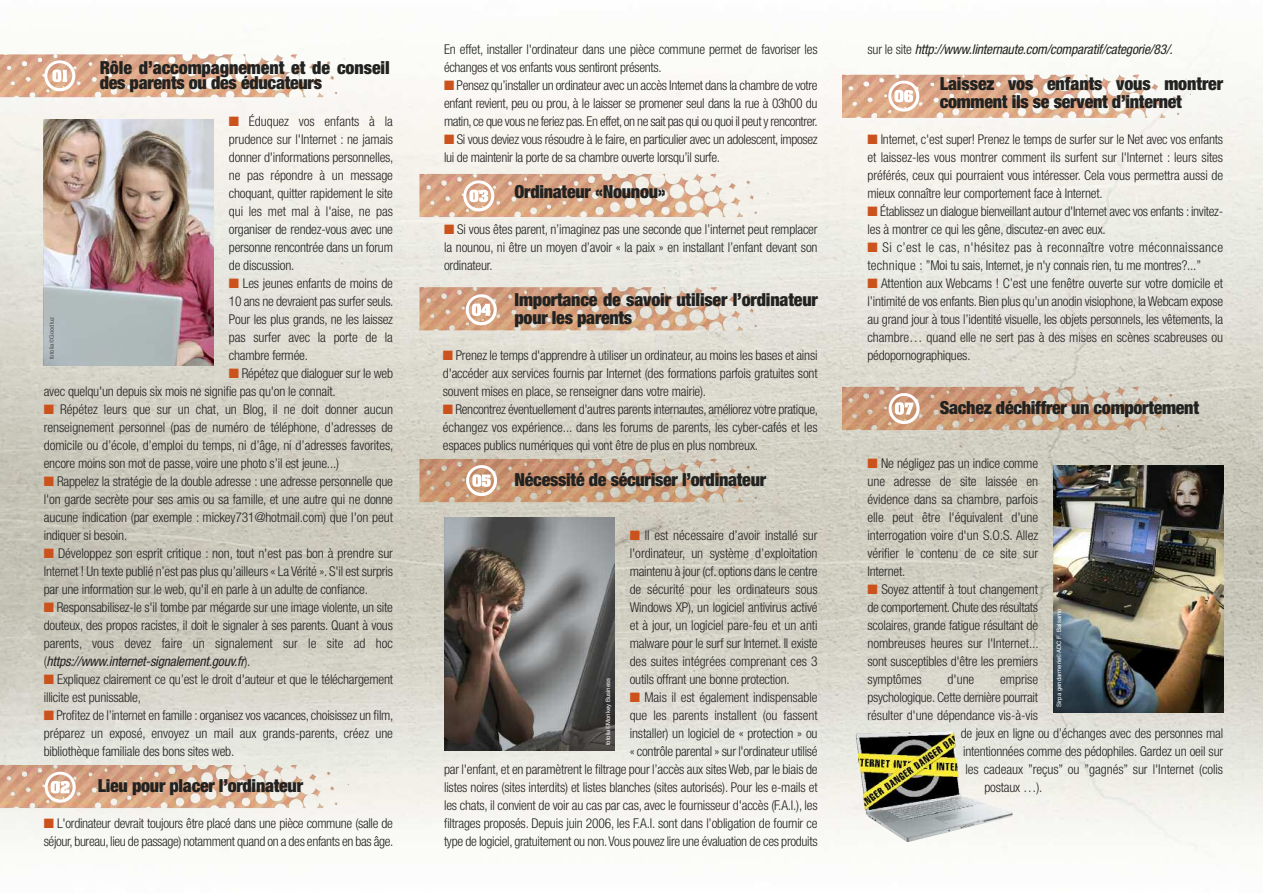
<style>
.page{position:relative;width:1263px;height:893px;background:#fff}
.page>*{position:absolute;margin:0;border:0;box-sizing:border-box;transform-origin:0 0}
.t1{font:900 condensed 18px/18px "Helvetica Neue LT Std";letter-spacing:-.015em;color:#222221}
.t2{font:300 condensed 13.5px/18px "Helvetica Neue LT Std";letter-spacing:-.015em;color:#222221;text-align:justify}
.t3{font:300 condensed 13.5px/18px "Helvetica Neue LT Std";letter-spacing:.025em;color:#222221}
.t4{font:italic condensed 13.5px "Helvetica Neue LT Std";letter-spacing:-.015em;color:#222221}
.t5{font:6px "Helvetica";color:#fff}
.t6{font:6px "Helvetica";color:#4f4f4e}
.s1{color:#cb521d}
.s2{font-weight:400;font-style:italic}
.s3{font-weight:300;font-style:normal}
</style>
<div class="page">
<img style="left:0;top:45px;width:1263px;height:813px">
<img style="left:419px;top:459px;width:309px;height:43px">
<img style="left:419px;top:287px;width:309px;height:43px">
<img style="left:842px;top:75px;width:309px;height:43px">
<img style="left:842px;top:387px;width:309px;height:43px">
<img style="left:0;top:765px;width:309px;height:43px">
<img style="left:419px;top:174px;width:309px;height:43px">
<img style="left:480px;top:294px;width:15px;height:8px">
<img style="left:0;top:54px;width:309px;height:44px">
<img style="left:445px;top:518px;width:170px;height:232px">
<img style="left:44px;top:119px;width:170px;height:247px">
<img style="left:1053px;top:466px;width:170px;height:246px">
<img style="left:953px;top:733px;width:7px;height:54px">
<h1 class="t1" style="left:100px;top:61px;width:292px;line-height:15px">Rôle d’accompagnement et de conseil des parents ou des éducateurs</h1>
<p class="t2" style="left:229px;top:113px;width:166px"><span class="s1">■</span> Éduquez vos enfants à la prudence sur l'Internet : ne jamais donner d'informations personnelles, ne pas répondre à un message choquant, quitter rapidement le site qui les met mal à l'aise, ne pas organiser de rendez-vous avec une personne rencontrée dans un forum de discussion.</p>
<p class="t2" style="left:229px;top:275px;width:166px"><span class="s1">■</span> Les jeunes enfants de moins de 10 ans ne devraient pas surfer seuls.<br>Pour les plus grands, ne les laissez pas surfer avec la porte de la chambre fermée.</p>
<p class="t2" style="left:44px;top:365px;width:351px;text-indent:185px"><span class="s1">■</span> Répétez que dialoguer sur le web avec quelqu'un depuis six mois ne signifie pas qu'on le connait.</p>
<p class="t2" style="left:44px;top:401px;width:351px"><span class="s1">■</span> Répétez leurs que sur un chat, un Blog, il ne doit donner aucun renseignement personnel (pas de numéro de téléphone, d’adresses de domicile ou d’école, d’emploi du temps, ni d’âge, ni d’adresses favorites, encore moins son mot de passe, voire une photo s’il est jeune...)</p>
<p class="t2" style="left:44px;top:473px;width:351px"><span class="s1">■</span> Rappelez la stratégie de la double adresse : une adresse personnelle que l'on garde secrète pour ses amis ou sa famille, et une autre qui ne donne aucune indication (par exemple : mickey731@hotmail.com) que l'on peut indiquer si besoin.</p>
<p class="t2" style="left:44px;top:545px;width:351px"><span class="s1">■</span> Développez son esprit critique : non, tout n'est pas bon à prendre sur Internet ! Un texte publié n’est pas plus qu’ailleurs « La Vérité ». S'il est surpris par une information sur le web, qu'il en parle à un adulte de confiance.</p>
<p class="t2" style="left:44px;top:599px;width:351px"><span class="s1">■</span> Responsabilisez-le s'il tombe par mégarde sur une image violente, un site douteux, des propos racistes, il doit le signaler à ses parents. Quant à vous parents, vous devez faire un signalement sur le site ad hoc (<span class="s2">https://www.internet-signalement.gouv.fr</span>).</p>
<p class="t2" style="left:44px;top:671px;width:351px"><span class="s1">■</span> Expliquez clairement ce qu’est le droit d'auteur et que le téléchargement illicite est punissable,</p>
<p class="t2" style="left:44px;top:707px;width:351px"><span class="s1">■</span> Profitez de l’internet en famille : organisez vos vacances, choisissez un film, préparez un exposé, envoyez un mail aux grands-parents, créez une bibliothèque familiale des bons sites web.</p>
<p class="t6" style="left:49px;top:359px;width:44px;rotate:-90deg">fotolia©Goodluz</p>
<h1 class="t1" style="left:98px;top:778px;width:207px">Lieu pour placer l’ordinateur</h1>
<p class="t2" style="left:44px;top:815px;width:351px"><span class="s1">■</span> L'ordinateur devrait toujours être placé dans une pièce commune (salle de séjour, bureau,lieu de passage) notamment quand on a des enfants en bas âge.</p>
<p class="t2" style="left:444px;top:41px;width:375px">En effet, installer l'ordinateur dans une pièce commune permet de favoriser les échanges et vos enfants vous sentiront présents.</p>
<p class="t2" style="left:444px;top:77px;width:375px"><span class="s1">■</span> Pensez qu’installer un ordinateur avec un accès Internet dans la chambre de votre enfant revient, peu ou prou, à le laisser se promener seul dans la rue à 03h00 du matin, ce que vous ne feriez pas.En effet, on ne sait pas qui ou quoi il peut y rencontrer.</p>
<p class="t2" style="left:444px;top:131px;width:375px"><span class="s1">■</span> Si vous deviez vous résoudre à le faire, en particulier avec un adolescent, imposez lui de maintenir la porte de sa chambre ouverte lorsqu’il surfe.</p>
<h1 class="t1" style="left:514px;top:184px;width:153px">Ordinateur «Nounou»</h1>
<p class="t2" style="left:444px;top:221px;width:375px"><span class="s1">■</span> Si vous êtes parent, n’imaginez pas une seconde que l’internet peut remplacer la nounou, ni être un moyen d’avoir « la paix » en installant l’enfant devant son ordinateur.</p>
<h1 class="t1" style="left:514px;top:292px;width:305px">Importance de savoir utiliser l’ordinateur pour les parents</h1>
<p class="t2" style="left:443px;top:347px;width:376px"><span class="s1">■</span> Prenez le temps d'apprendre à utiliser un ordinateur, au moins les bases et ainsi d'accéder aux services fournis par Internet (des formations parfois gratuites sont souvent mises en place, se renseigner dans votre mairie).</p>
<p class="t2" style="left:443px;top:401px;width:377px"><span class="s1">■</span> Rencontrez éventuellement d'autres parents internautes, améliorez votre pratique, échangez vos expérience... dans les forums de parents, les cyber-cafés et les espaces publics numériques qui vont être de plus en plus nombreux.</p>
<h1 class="t1" style="left:514px;top:472px;width:253px">Nécessité de sécuriser l’ordinateur</h1>
<p class="t2" style="left:630px;top:527px;width:189px"><span class="s1">■</span> Il est nécessaire d’avoir installé sur l'ordinateur, un système d’exploitation maintenu à jour (cf. options dans le centre de sécurité pour les ordinateurs sous Windows XP), un logiciel antivirus activé et à jour, un logiciel pare-feu et un anti malware pour le surf sur Internet. Il existe des suites intégrées comprenant ces 3 outils offrant une bonne protection.</p>
<p class="t2" style="left:444px;top:689px;width:375px;text-align:right"><span class="s1">■</span> Mais il est également indispensable<br>que les parents installent (ou fassent<br>installer) un logiciel de « protection » ou<br>« contrôle parental » sur l'ordinateur utilisé<br>par l'enfant, et en paramètrent le filtrage pour l’accès aux sites Web, par le biais de listes noires (sites interdits) et listes blanches (sites autorisés). Pour les e-mails et les chats, il convient de voir au cas par cas, avec le fournisseur d'accès (F.A.I.), les filtrages proposés. Depuis juin 2006, les F.A.I. sont dans l’obligation de fournir ce type de logiciel, gratuitement ou non.Vous pouvez lire une évaluation de ces produits</p>
<p class="t5" style="left:605px;top:745px;width:69px;rotate:-90deg">fotolia©Monkey Business</p>
<p class="t4" style="left:867px;top:44px;width:307px"><span class="s3">sur le site</span> http://www.linternaute.com/comparatif/categorie/83/.</p>
<h1 class="t1" style="left:940px;top:76px;width:285px">Laissez vos enfants vous montrer comment ils se servent d’internet</h1>
<p class="t2" style="left:867px;top:131px;width:357px"><span class="s1">■</span> Internet, c'est super! Prenez le temps de surfer sur le Net avec vos enfants et laissez-les vous montrer comment ils surfent sur l'Internet : leurs sites préférés, ceux qui pourraient vous intéresser. Cela vous permettra aussi de mieux connaître leur comportement face à Internet.</p>
<p class="t2" style="left:867px;top:203px;width:357px"><span class="s1">■</span> Établissez un dialogue bienveillant autour d'Internet avec vos enfants : invitez&shy;les à montrer ce qui les gêne, discutez-en avec eux.</p>
<p class="t3" style="left:867px;top:239px;width:357px"><span class="s1">■</span> Si c’est le cas, n'hésitez pas à reconnaître votre méconnaissance technique : ”Moi tu sais, Internet, je n'y connais rien, tu me montres?...”</p>
<p class="t2" style="left:867px;top:275px;width:357px"><span class="s1">■</span> Attention aux Webcams ! C’est une fenêtre ouverte sur votre domicile et l’intimité de vos enfants. Bien plus qu’un anodin visiophone, laWebcam expose au grand jour à tous l’identité visuelle, les objets personnels, les vêtements, la chambre… quand elle ne sert pas à des mises en scènes scabreuses ou pédopornographiques.</p>
<h1 class="t1" style="left:940px;top:400px;width:261px">Sachez déchiffrer un comportement</h1>
<p class="t2" style="left:867px;top:455px;width:172px"><span class="s1">■</span> Ne négligez pas un indice comme une adresse de site laissée en évidence dans sa chambre, parfois elle peut être l'équivalent d'une interrogation voire d'un S.O.S. Allez vérifier le contenu de ce site sur Internet.</p>
<p class="t2" style="left:867px;top:581px;width:173px"><span class="s1">■</span> Soyez attentif à tout changement de comportement. Chute des résultats scolaires, grande fatigue résultant de nombreuses heures sur l'Internet... sont susceptibles d'être les premiers symptômes</p>
<p class="t5" style="left:1056px;top:707px;width:100px;rotate:-90deg">Sirpa gendarmerie©ADC F. Balsamo</p>
<p class="t2" style="left:948px;top:671px;width:28px">d'une</p>
<p class="t2" style="left:1000px;top:671px;width:39px">emprise</p>
<p class="t2" style="left:867px;top:689px;width:172px">psychologique. Cette dernière pourrait</p>
<p class="t2" style="left:867px;top:707px;width:172px">résulter d'une dépendance vis-à-vis</p>
<p class="t2" style="left:961px;top:725px;width:264px">de jeux en ligne ou d’échanges avec des personnes mal</p>
<p class="t2" style="left:963px;top:743px;width:262px">intentionnées comme des pédophiles. Gardez un oeil sur</p>
<p class="t2" style="left:965px;top:761px;width:259px">les cadeaux ”reçus” ou ”gagnés” sur l'Internet (colis</p>
<p class="t2" style="left:984px;top:779px;width:59px">postaux …).</p>
</div>
